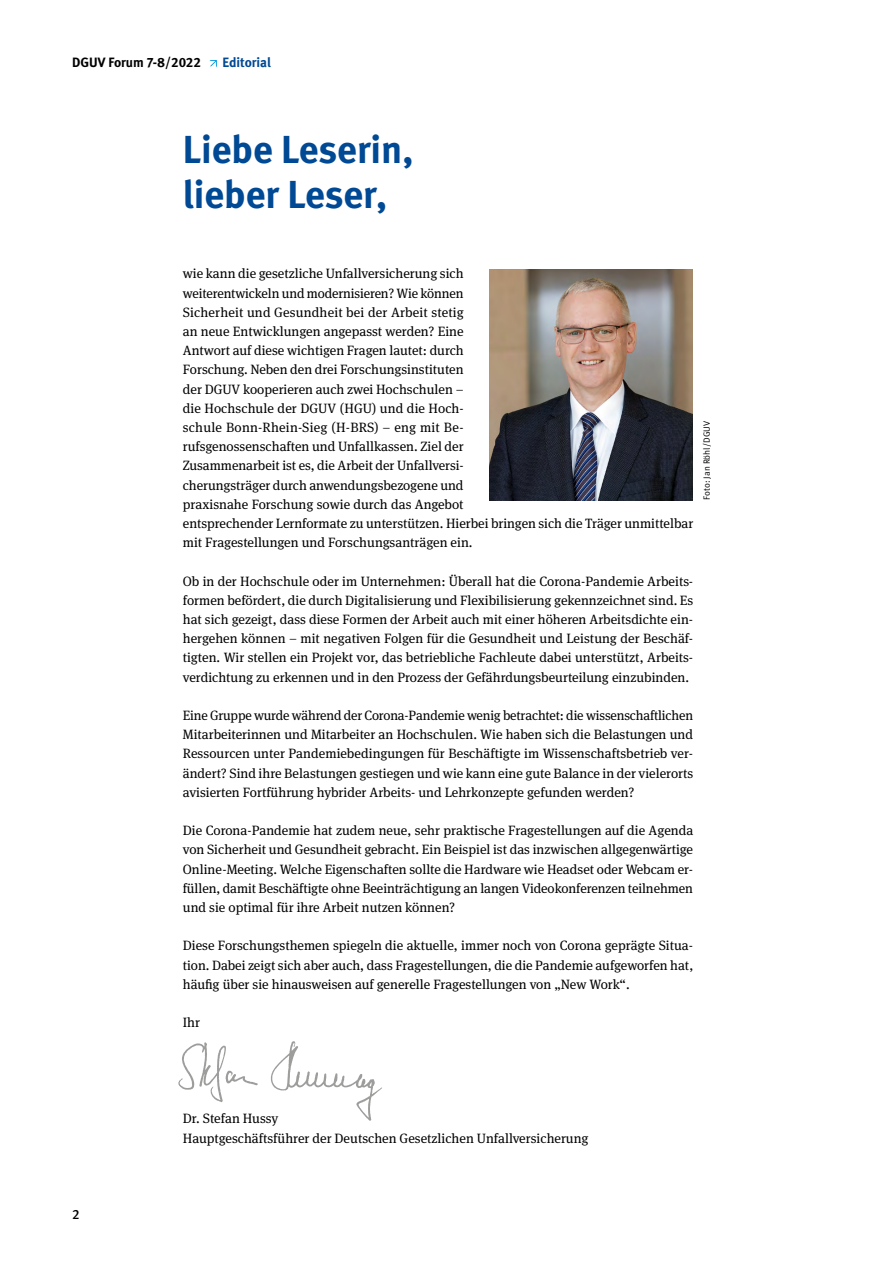
<style>
.page{position:relative;width:893px;height:1263px;background:#fff}
.page>*{position:absolute;margin:0;border:0;box-sizing:border-box;transform-origin:0 0}
.Fließtext_book_9pt{font:700 39px/45px "DGUV Meta";color:#004994}
.Fließtext_book_9pt-2{font:13.5px/19.2px "DGUV Meta Serif";color:#000;text-align:justify}
.t1{font:700 13.5px "DGUV Meta";color:#000}
.t2{font:700 13.5px "DGUV Meta";letter-spacing:-.005em;color:#004994}
.t3{font:500 13.5px "DGUV Meta";color:#000}
.t4{font:9px "DGUV Meta";letter-spacing:.01em;color:#000}
</style>
<div class="page">
<svg style="left:210px;top:60px;width:7px;height:7px"></svg>
<img style="left:489px;top:269px;width:204px;height:231px">
<svg style="left:178px;top:1042px;width:80px;height:60px"></svg>
<svg style="left:271px;top:1041px;width:111px;height:80px"></svg>
<h1 class="t1" style="left:72px;top:54px;width:130px">DGUV Forum 7-8/2022</h1>
<h2 class="t2" style="left:223px;top:54px;width:50px">Editorial</h2>
<p class="Fließtext_book_9pt" style="left:183px;top:128px;width:232px">Liebe Leserin, lieber Leser,</p>
<p class="Fließtext_book_9pt-2" style="left:183px;top:264px;width:512px;text-align:left">wie kann die gesetzliche Unfallversicherung sich<br>weiterentwickeln und modernisieren? Wie können<br>Sicherheit und Gesundheit bei der Arbeit stetig<br>an neue Entwicklungen angepasst werden? Eine<br>Antwort auf diese wichtigen Fragen lautet: durch<br>Forschung. Neben den drei Forschungsinstituten<br>der DGUV kooperieren auch zwei Hochschulen –<br>die Hochschule der DGUV (HGU) und die Hoch-<br>schule Bonn-Rhein-Sieg (H-BRS) – eng mit Be-<br>rufsgenossenschaften und Unfallkassen. Ziel der<br>Zusammenarbeit ist es, die Arbeit der Unfallversi-<br>cherungsträger durch anwendungsbezogene und<br>praxisnahe Forschung sowie durch das Angebot<br>entsprechender Lernformate zu unterstützen. Hierbei bringen sich die Träger unmittelbar mit Fragestellungen und Forschungsanträgen ein.</p>
<p class="Fließtext_book_9pt-2" style="left:183px;top:572px;width:512px">Ob in der Hochschule oder im Unternehmen: Überall hat die Corona-Pandemie Arbeits&shy;formen befördert, die durch Digitalisierung und Flexibilisierung gekennzeichnet sind. Es hat sich gezeigt, dass diese Formen der Arbeit auch mit einer höheren Arbeitsdichte ein&shy;hergehen können – mit negativen Folgen für die Gesundheit und Leistung der Beschäf&shy;tigten. Wir stellen ein Projekt vor, das betriebliche Fachleute dabei unterstützt, Arbeits&shy;verdichtung zu erkennen und in den Prozess der Gefährdungsbeurteilung einzubinden.</p>
<p class="Fließtext_book_9pt-2" style="left:183px;top:706px;width:512px">Eine Gruppe wurde während der Corona-Pandemie wenig betrachtet: die wissenschaftlichen Mitarbeiterinnen und Mitarbeiter an Hochschulen. Wie haben sich die Belastungen und Ressourcen unter Pandemiebedingungen für Beschäftigte im Wissenschaftsbetrieb ver&shy;ändert? Sind ihre Belastungen gestiegen und wie kann eine gute Balance in der vielerorts avisierten Fortführung hybrider Arbeits- und Lehrkonzepte gefunden werden?</p>
<p class="Fließtext_book_9pt-2" style="left:183px;top:821px;width:512px">Die Corona-Pandemie hat zudem neue, sehr praktische Fragestellungen auf die Agenda von Sicherheit und Gesundheit gebracht. Ein Beispiel ist das inzwischen allgegenwärtige Online-Meeting. Welche Eigenschaften sollte die Hardware wie Headset oder Webcam er&shy;füllen, damit Beschäftigte ohne Beeinträchtigung an langen Videokonferenzen teilnehmen und sie optimal für ihre Arbeit nutzen können?</p>
<p class="Fließtext_book_9pt-2" style="left:183px;top:936px;width:512px">Diese Forschungsthemen spiegeln die aktuelle, immer noch von Corona geprägte Situa&shy;tion. Dabei zeigt sich aber auch, dass Fragestellungen, die die Pandemie aufgeworfen hat, häufig über sie hinausweisen auf generelle Fragestellungen von „New Work“.</p>
<p class="Fließtext_book_9pt-2" style="left:183px;top:1013px;width:19px">Ihr</p>
<p class="t4" style="left:702px;top:500px;width:81px;rotate:-90deg">Foto: Jan Röhl/DGUV</p>
<p class="t3" style="left:72px;top:1207px;width:9px">2</p>
<p class="Fließtext_book_9pt-2" style="left:183px;top:1109px;width:97px">Dr. Stefan Hussy</p>
<p class="Fließtext_book_9pt-2" style="left:183px;top:1128px;width:407px">Hauptgeschäftsführer der Deutschen Gesetzlichen Unfallversicherung</p>
</div>
